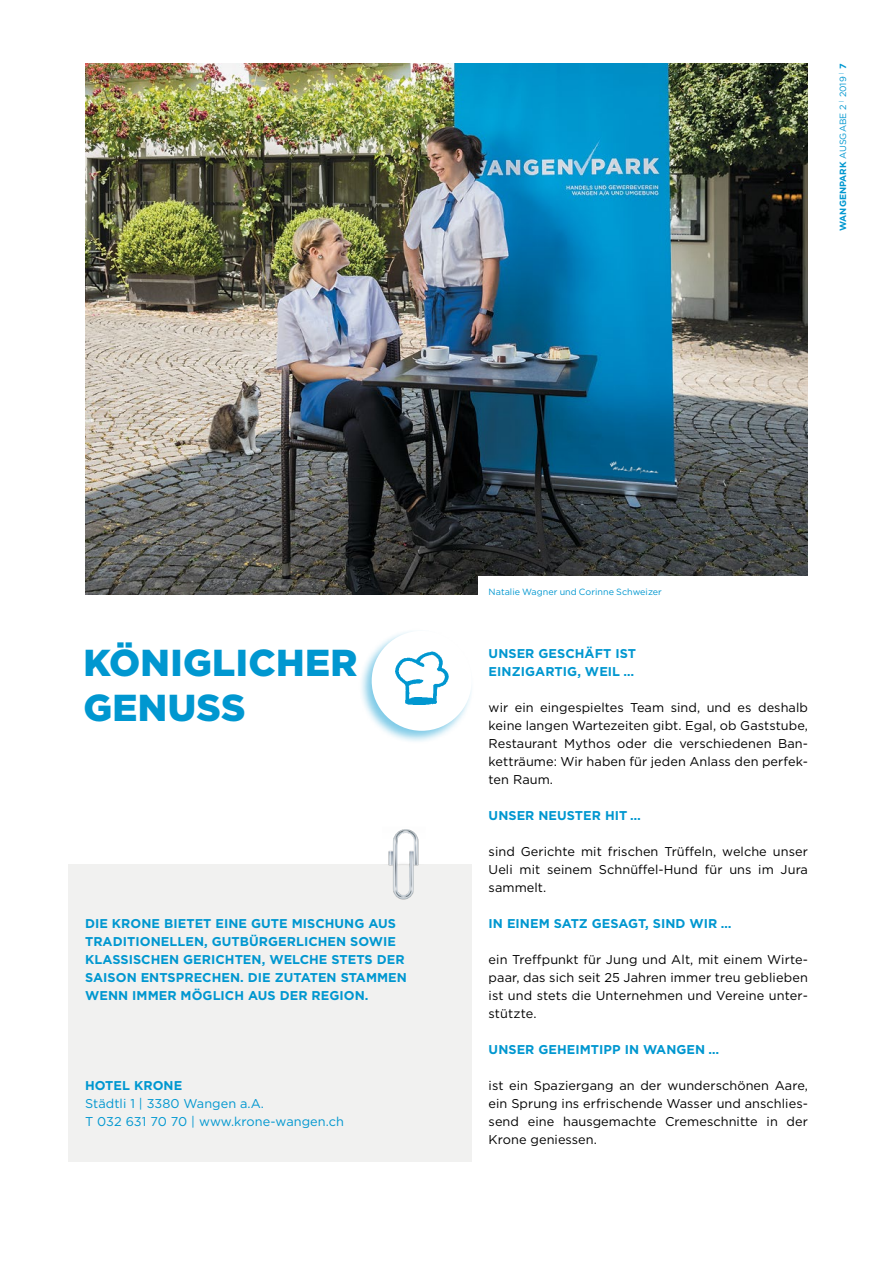
<style>
.page{position:relative;width:893px;height:1263px;background:#fff}
.page>*{position:absolute;margin:0;border:0;box-sizing:border-box;transform-origin:0 0}
.t1{font:900 37.5px/45px "Gotham";letter-spacing:.01em;color:#0097d0}
.t2{font:12.75px/18px "Gotham";letter-spacing:.005em;color:#000;text-align:justify}
.t3{font:700 12.75px/18px "Gotham";letter-spacing:.005em;color:#0097d0}
.t4{font:12.75px/18px "Gotham";letter-spacing:.005em;color:#0097d0}
.t5{font:9px "Gotham";letter-spacing:.005em;color:#0097d0}
.s1{font-weight:700}
</style>
<div class="page">
<div style="left:358px;top:628px;width:116px;height:116px;background:#0097d0;opacity:.5"></div>
<div style="left:372px;top:631px;width:100px;height:100px;background:#fff;border-radius:50%"></div>
<div style="left:68px;top:865px;width:404px;height:297px;background:#f0f0ef"></div>
<img style="left:368px;top:829px;width:73px;height:71px">
<img style="left:85px;top:64px;width:723px;height:531px">
<img style="left:395px;top:651px;width:54px;height:54px">
<div style="left:478px;top:577px;width:332px;height:27px;background:#fff"></div>
<img style="left:608px;top:461px;width:53px;height:14px">
<p class="t5" style="left:837px;top:231px;width:169px;rotate:-90deg"><span class="s1">WANGENPARK</span> AUSGABE 2 <sup>|</sup> 2019 <sup>|</sup> <span class="s1">7</span></p>
<h1 class="t1" style="left:83px;top:640px;width:276px">KÖNIGLICHER<br>GENUSS</h1>
<p class="t3" style="left:85px;top:914px;width:323px">DIE KRONE BIETET EINE GUTE MISCHUNG AUS TRADITIONELLEN, GUTBÜRGERLICHEN SOWIE KLASSISCHEN GERICHTEN, WELCHE STETS DER SAISON ENTSPRECHEN. DIE ZUTATEN STAMMEN WENN IMMER MÖGLICH AUS DER REGION.</p>
<p class="t3" style="left:85px;top:1076px;width:99px">HOTEL KRONE</p>
<p class="t4" style="left:85px;top:1094px;width:260px">Städtli 1 | 3380 Wangen a.A.<br>T 032 631 70 70 | www.krone-wangen.ch</p>
<p class="t5" style="left:489px;top:586px;width:175px">Natalie Wagner und Corinne Schweizer</p>
<p class="t3" style="left:489px;top:644px;width:149px">UNSER GESCHÄFT IST<br>EINZIGARTIG, WEIL …</p>
<p class="t2" style="left:489px;top:698px;width:321px">wir ein eingespieltes Team sind, und es deshalb keine langen Wartezeiten gibt. Egal, ob Gaststube, Restaurant Mythos oder die verschiedenen Ban&shy;ketträume: Wir haben für jeden Anlass den perfek&shy;ten Raum.</p>
<p class="t3" style="left:489px;top:806px;width:154px">UNSER NEUSTER HIT …</p>
<p class="t2" style="left:489px;top:842px;width:321px">sind Gerichte mit frischen Trüffeln, welche unser Ueli mit seinem Schnüffel-Hund für uns im Jura sammelt.</p>
<p class="t3" style="left:489px;top:914px;width:244px">IN EINEM SATZ GESAGT, SIND WIR …</p>
<p class="t2" style="left:489px;top:950px;width:321px">ein Treffpunkt für Jung und Alt, mit einem Wirte&shy;paar, das sich seit 25 Jahren immer treu geblieben ist und stets die Unternehmen und Vereine unter&shy;stützte.</p>
<p class="t3" style="left:489px;top:1040px;width:232px">UNSER GEHEIMTIPP IN WANGEN …</p>
<p class="t2" style="left:489px;top:1076px;width:321px">ist ein Spaziergang an der wunderschönen Aare, ein Sprung ins erfrischende Wasser und anschlies&shy;send eine hausgemachte Cremeschnitte in der Krone geniessen.</p>
</div>
